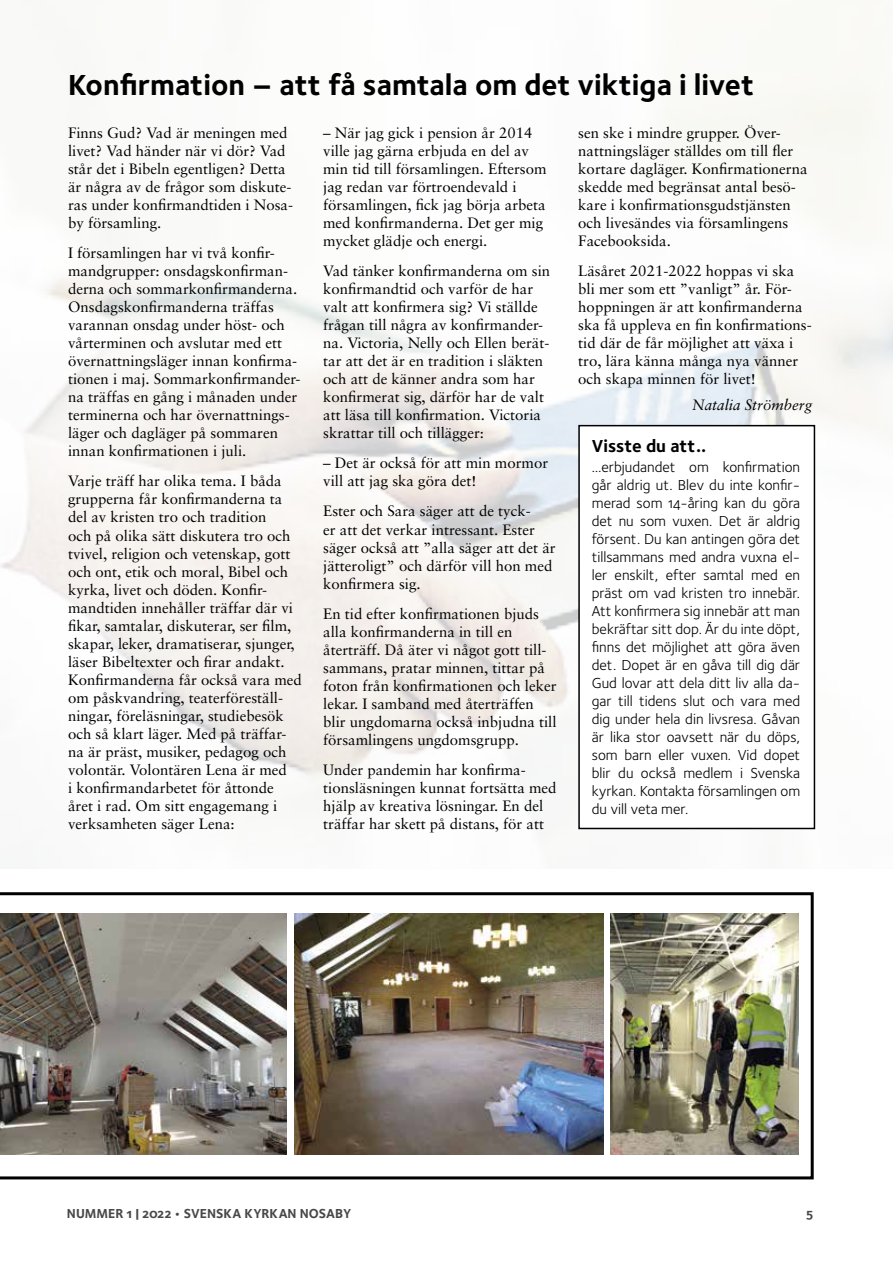
<style>
.page{position:relative;width:893px;height:1263px;background:#fff}
.page>*{position:absolute;margin:0;border:0;box-sizing:border-box;transform-origin:0 0}
.t1{font:700 30px "Foundry Sterling";color:#000}
.t2{font:700 18px "Foundry Sterling";color:#000}
.t3{font:15px/18px "Sabon";color:#000}
.t4{font:15px/18px "Foundry Sterling Book OSF";color:#000;text-align:justify}
.t5{font:italic 15px "Sabon";color:#000}
.t6{font:13.5px "Foundry Sterling Bold Expert";color:#484848}
</style>
<div class="page">
<svg style="left:0;top:892px;width:814px;height:287px"></svg>
<div style="left:578px;top:425px;width:237px;height:404px;border:2px solid #000"></div>
<img style="left:0;top:913px;width:287px;height:242px">
<img style="left:294px;top:913px;width:309px;height:241px">
<img style="left:610px;top:913px;width:188px;height:242px">
<h1 class="t1" style="left:68px;top:64px;width:688px">Konfirmation – att få samtala om det viktiga i livet</h1>
<p class="t3" style="left:323px;top:124px;width:225px">– När jag gick i pension år 2014 ville jag gärna erbjuda en del av min tid till församlingen. Eftersom jag redan var förtroendevald i församlingen, fick jag börja arbeta med konfirmanderna. Det ger mig mycket glädje och energi.</p>
<p class="t3" style="left:323px;top:262px;width:229px">Vad tänker konfirmanderna om sin konfirmandtid och varför de har valt att konfirmera sig? Vi ställde frågan till några av konfirmander&shy;na. Victoria, Nelly och Ellen berät&shy;tar att det är en tradition i släkten och att de känner andra som har konfirmerat sig, därför har de valt att läsa till konfirmation. Victoria skrattar till och tillägger:</p>
<p class="t3" style="left:323px;top:454px;width:226px">– Det är också för att min mormor vill att jag ska göra det!</p>
<p class="t3" style="left:323px;top:502px;width:234px">Ester och Sara säger att de tyck-<br>er att det verkar intressant. Ester säger också att ”alla säger att det är jätteroligt” och därför vill hon med konfirmera sig.</p>
<p class="t3" style="left:323px;top:604px;width:235px">En tid efter konfirmationen bjuds alla konfirmanderna in till en återträff. Då äter vi något gott till&shy;sammans, pratar minnen, tittar på foton från konfirmationen och leker lekar. I samband med återträffen blir ungdomarna också inbjudna till församlingens ungdomsgrupp.</p>
<p class="t3" style="left:323px;top:760px;width:235px">Under pandemin har konfirma&shy;tionsläsningen kunnat fortsätta med hjälp av kreativa lösningar. En del träffar har skett på distans, för att</p>
<p class="t3" style="left:578px;top:124px;width:231px">sen ske i mindre grupper. Över&shy;nattningsläger ställdes om till fler kortare dagläger. Konfirmationerna skedde med begränsat antal besö&shy;kare i konfirmationsgudstjänsten och livesändes via församlingens<br>Facebooksida.</p>
<p class="t3" style="left:578px;top:262px;width:235px">Läsåret 2021-2022 hoppas vi ska bli mer som ett ”vanligt” år. För&shy;hoppningen är att konfirmanderna ska få uppleva en fin konfirmations&shy;tid där de får möjlighet att växa i tro, lära känna många nya vänner och skapa minnen för livet!</p>
<p class="t5" style="left:692px;top:396px;width:121px">Natalia Strömberg</p>
<p class="t2" style="left:592px;top:433px;width:116px">Visste du att..</p>
<p class="t4" style="left:592px;top:458px;width:210px">…erbjudandet om konfirmation går aldrig ut. Blev du inte konfir&shy;merad som 14-åring kan du göra det nu som vuxen. Det är aldrig försent. Du kan antingen göra det tillsammans med andra vuxna el&shy;ler enskilt, efter samtal med en präst om vad kristen tro innebär.<br>Att konfirmera sig innebär att man bekräftar sitt dop. Är du inte döpt, finns det möjlighet att göra även det. Dopet är en gåva till dig där Gud lovar att dela ditt liv alla da&shy;gar till tidens slut och vara med dig under hela din livsresa. Gåvan är lika stor oavsett när du döps, som barn eller vuxen. Vid dopet blir du också medlem i Svenska kyrkan. Kontakta församlingen om du vill veta mer.</p>
<p class="t3" style="left:68px;top:124px;width:227px">Finns Gud? Vad är meningen med livet? Vad händer när vi dör? Vad står det i Bibeln egentligen? Detta är några av de frågor som diskute&shy;ras under konfirmandtiden i Nosa&shy;by församling.</p>
<p class="t3" style="left:68px;top:244px;width:234px">I församlingen har vi två konfir&shy;mandgrupper: onsdagskonfirman&shy;derna och sommarkonfirmanderna.<br>Onsdagskonfirmanderna träffas varannan onsdag under höst- och vårterminen och avslutar med ett övernattningsläger innan konfirma&shy;tionen i maj. Sommarkonfirmander&shy;na träffas en gång i månaden under terminerna och har övernattnings&shy;läger och dagläger på sommaren innan konfirmationen i juli.</p>
<p class="t3" style="left:68px;top:472px;width:235px">Varje träff har olika tema. I båda grupperna får konfirmanderna ta del av kristen tro och tradition<br>och på olika sätt diskutera tro och tvivel, religion och vetenskap, gott och ont, etik och moral, Bibel och kyrka, livet och döden. Konfir&shy;mandtiden innehåller träffar där vi fikar, samtalar, diskuterar, ser film, skapar, leker, dramatiserar, sjunger, läser Bibeltexter och firar andakt.<br>Konfirmanderna får också vara med om påskvandring, teaterföreställ&shy;ningar, föreläsningar, studiebesök och så klart läger. Med på träffar&shy;na är präst, musiker, pedagog och volontär. Volontären Lena är med<br>i konfirmandarbetet för åttonde året i rad. Om sitt engagemang i verksamheten säger Lena:</p>
<p class="t6" style="left:67px;top:1204px;width:286px">NUMMER 1 | 2022 • SVENSKA KYRKAN NOSABY</p>
<p class="t6" style="left:806px;top:1204px;width:9px">5</p>
</div>
